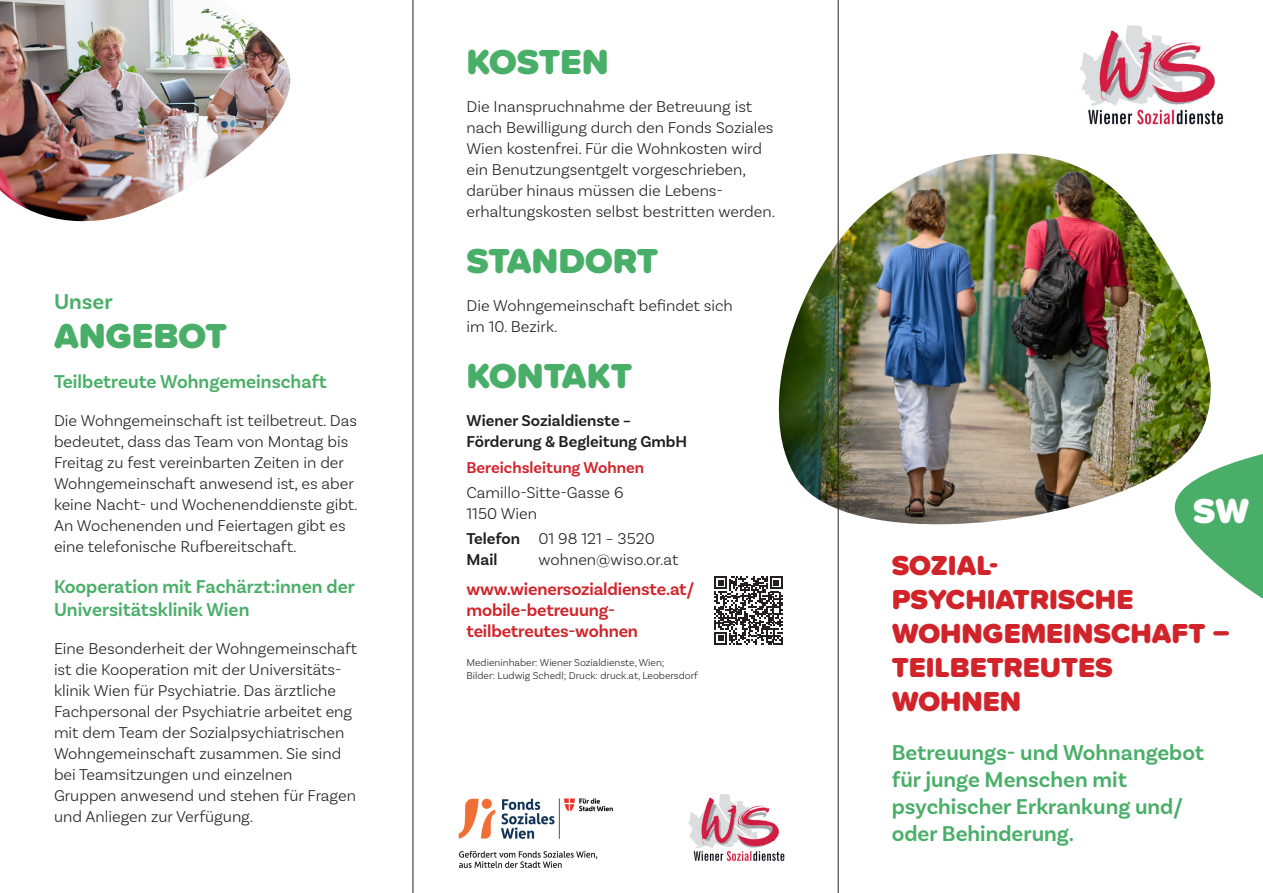
<style>
.page{position:relative;width:1263px;height:893px;background:#fff}
.page>*{position:absolute;margin:0;border:0;box-sizing:border-box;transform-origin:0 0}
.t1{font:900 36px "Proxima Soft";color:#49af68}
.t2{font:900 36px "Proxima Soft";color:#fff}
.t3{font:900 28.5px/34.2px "Proxima Soft";color:#d1232a}
.t4{font:600 22.5px/27px "Basic Sans";color:#49af68}
.t5{font:600 19.5px/23.4px "Basic Sans";color:#49af68}
.t6{font:600 18px/21px "Basic Sans";letter-spacing:-.01em;color:#d1232a}
.t7{font:300 16.5px/21px "Basic Sans";color:#231f20}
.t8{font:600 16.5px/21px "Basic Sans";color:#231f20}
.t9{font:600 16.5px "Basic Sans";color:#d1232a}
.t10{font:300 10.5px/12.6px "Basic Sans";color:#231f20}
.s1{font-weight:600}
</style>
<div class="page">
<svg style="left:1203px;top:454px;width:60px;height:145px"></svg>
<img style="left:1080px;top:25px;width:144px;height:100px">
<svg style="left:837px;top:133px;width:420px;height:419px"></svg>
<img style="left:778px;top:154px;width:456px;height:398px">
<img style="left:688px;top:794px;width:97px;height:67px">
<svg style="left:714px;top:576px;width:69px;height:69px"></svg>
<img style="left:458px;top:798px;width:156px;height:70px">
<img style="left:0;top:0;width:291px;height:222px">
<hr style="left:838px;top:0;width:1px;height:893px;background:#231f20">
<hr style="left:412px;top:0;width:1px;height:893px;background:#231f20">
<h3 class="t4" style="left:54px;top:288px;width:60px">Unser</h3>
<h1 class="t1" style="left:54px;top:308px;width:174px">ANGEBOT</h1>
<p class="t5" style="left:54px;top:370px;width:274px">Teilbetreute Wohngemeinschaft</p>
<p class="t7" style="left:54px;top:410px;width:305px">Die Wohngemeinschaft ist teilbetreut. Das bedeutet, dass das Team von Montag bis Freitag zu fest vereinbarten Zeiten in der Wohngemeinschaft anwesend ist, es aber keine Nacht- und Wochenenddienste gibt.<br>An Wochenenden und Feiertagen gibt es eine telefonische Rufbereitschaft.</p>
<p class="t5" style="left:54px;top:575px;width:302px">Kooperation mit Fachärzt:innen der<br>Universitätsklinik Wien</p>
<p class="t7" style="left:54px;top:638px;width:305px">Eine Besonderheit der Wohngemeinschaft ist die Kooperation mit der Universitäts&shy;klinik Wien für Psychiatrie. Das ärztliche Fachpersonal der Psychiatrie arbeitet eng mit dem Team der Sozialpsychiatrischen Wohngemeinschaft zusammen. Sie sind bei Teamsitzungen und einzelnen Gruppen anwesend und stehen für Fragen und Anliegen zur Verfügung.</p>
<h1 class="t1" style="left:466px;top:35px;width:144px">KOSTEN</h1>
<p class="t7" style="left:466px;top:96px;width:310px">Die Inanspruchnahme der Betreuung ist nach Bewilligung durch den Fonds Soziales Wien kostenfrei. Für die Wohnkosten wird ein Benutzungsentgelt vorgeschrieben, darüber hinaus müssen die Lebens&shy;erhaltungskosten selbst bestritten werden.</p>
<h1 class="t1" style="left:466px;top:234px;width:193px">STANDORT</h1>
<p class="t7" style="left:466px;top:295px;width:268px">Die Wohngemeinschaft befindet sich im 10. Bezirk.</p>
<h1 class="t1" style="left:466px;top:349px;width:167px">KONTAKT</h1>
<p class="t8" style="left:466px;top:410px;width:222px">Wiener Sozialdienste –<br>Förderung &amp; Begleitung GmbH</p>
<p class="t9" style="left:466px;top:457px;width:179px">Bereichsleitung Wohnen</p>
<p class="t7" style="left:466px;top:482px;width:159px">Camillo-Sitte-Gasse 6<br>1150 Wien</p>
<p class="t7" style="left:466px;top:528px;width:190px"><span class="s1">Telefon</span> 01 98 121 – 3520<br><span class="s1">Mail</span></p>
<p class="t7" style="left:538px;top:549px;width:141px">wohnen@wiso.or.at</p>
<p class="t6" style="left:466px;top:578px;width:229px">www.wienersozialdienste.at/ mobile-betreuung&shy;teilbetreutes-wohnen</p>
<p class="t10" style="left:466px;top:656px;width:233px">Medieninhaber: Wiener Sozialdienste, Wien;<br>Bilder: Ludwig Schedl; Druck: druck.at, Leobersdorf</p>
<h1 class="t2" style="left:1193px;top:484px;width:58px">SW</h1>
<h2 class="t3" style="left:892px;top:547px;width:339px">SOZIAL-<br>PSYCHIATRISCHE<br>WOHNGEMEINSCHAFT –<br>TEILBETREUTES<br>WOHNEN</h2>
<h3 class="t4" style="left:892px;top:739px;width:314px">Betreuungs- und Wohnangebot für junge Menschen mit psychischer Erkrankung und/ oder Behinderung.</h3>
</div>
